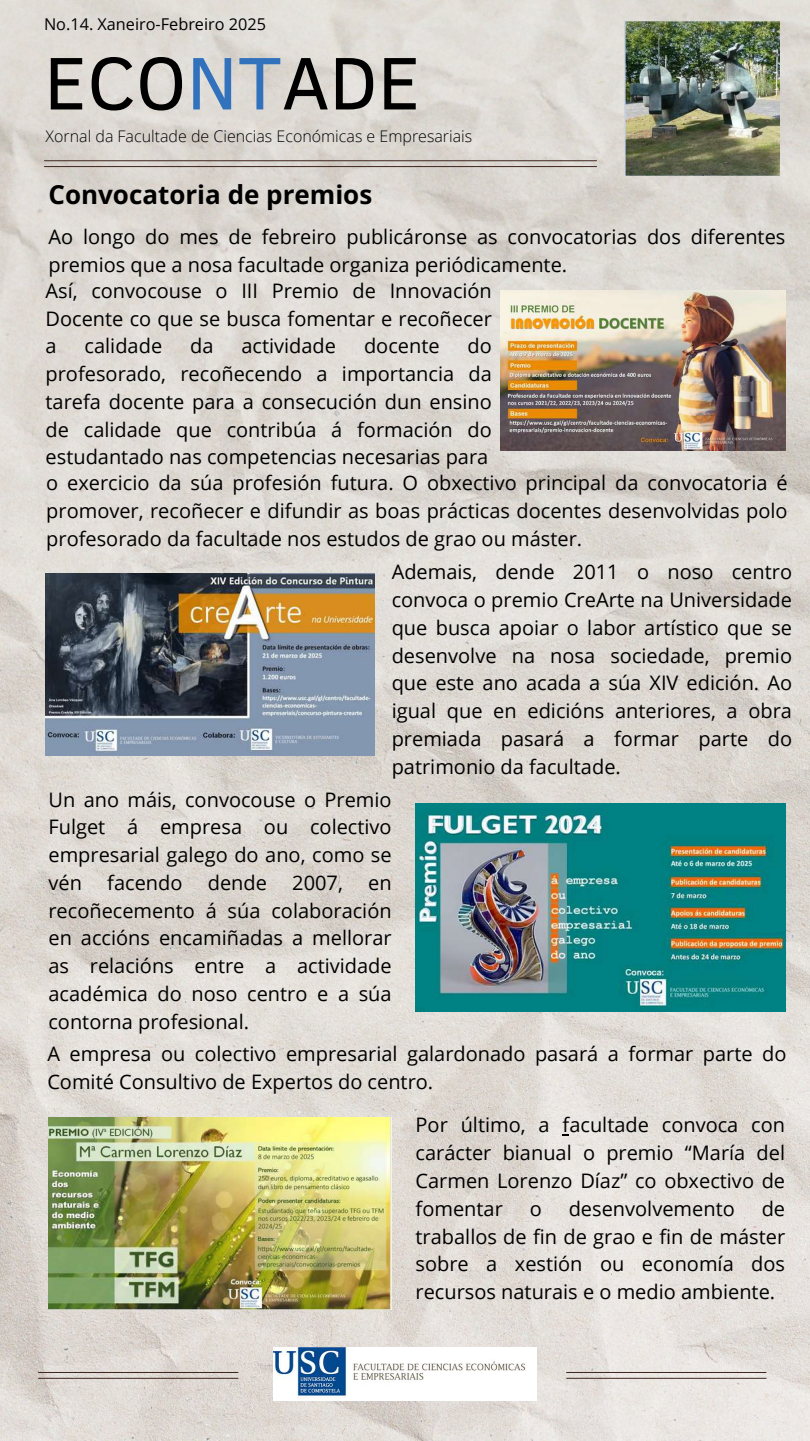
<style>
.page{position:relative;width:810px;height:1441px;background:#fff}
.page>*{position:absolute;margin:0;border:0;box-sizing:border-box;transform-origin:0 0}
.t1{font:76px "Clear Sans";color:#000}
.t2{font:700 26px "Open Sans";color:#000}
.t3{font:20px/27.8px "Open Sans";color:#000;text-align:justify}
.t4{font:16.3px "Open Sans";color:#000}
.t5{font:300 16px "Open Sans";color:#000}
.s1{color:#3272bd}
</style>
<div class="page">
<img style="left:0;top:0;width:810px;height:1440px">
<hr style="left:567px;top:1377px;width:199px;height:1px;background:#3e251e">
<hr style="left:567px;top:1371px;width:199px;height:1px;background:#3e251e">
<hr style="left:44px;top:166px;width:553px;height:1px;background:#3e251e">
<hr style="left:44px;top:160px;width:553px;height:1px;background:#3e251e">
<hr style="left:38px;top:1377px;width:200px;height:1px;background:#3e251e">
<hr style="left:38px;top:1371px;width:200px;height:1px;background:#3e251e">
<img style="left:625px;top:22px;width:154px;height:153px">
<img style="left:273px;top:1347px;width:264px;height:52px">
<img style="left:501px;top:291px;width:284px;height:159px">
<img style="left:48px;top:1117px;width:344px;height:192px">
<img style="left:46px;top:573px;width:329px;height:182px">
<img style="left:416px;top:803px;width:369px;height:208px">
<svg style="left:563px;top:1133px;width:6px;height:2px"></svg>
<p class="t4" style="left:44px;top:12px;width:224px">No.14. Xaneiro-Febreiro 2025</p>
<h1 class="t1" style="left:44px;top:28px;width:378px">ECO<span class="s1">NT</span>ADE</h1>
<p class="t5" style="left:46px;top:125px;width:428px">Xornal da Facultade de Ciencias Económicas e Empresariais</p>
<h2 class="t2" style="left:48px;top:176px;width:325px">Convocatoria de premios</h2>
<p class="t3" style="left:48px;top:222px;width:738px">Ao longo do mes de febreiro publicáronse as convocatorias dos diferentes premios que a nosa facultade organiza periódicamente.</p>
<p class="t3" style="left:46px;top:276px;width:448px">Así, convocouse o III Premio de Innovación Docente co que se busca fomentar e recoñecer a</p>
<p class="t3" style="left:46px;top:331px;width:448px;text-indent:422px">do profesorado, recoñecendo a importancia da tarefa docente para a consecución dun ensino de calidade que contribúa á formación do estudantado nas competencias necesarias para</p>
<p class="t3" style="left:46px;top:468px;width:743px">o exercicio da súa profesión futura. O obxectivo principal da convocatoria é promover, recoñecer e difundir as boas prácticas docentes desenvolvidas polo profesorado da facultade nos estudos de grao ou máster.</p>
<p class="t3" style="left:392px;top:557px;width:402px">Ademais, dende 2011 o noso centro convoca o premio CreArte na Universidade que busca apoiar o labor artístico que se desenvolve na nosa sociedade, premio que este ano acada a súa XIV edición. Ao igual que en edicións anteriores, a obra premiada pasará a formar parte do patrimonio da facultade.</p>
<p class="t3" style="left:48px;top:784px;width:345px">Un ano máis, convocouse o Premio Fulget á empresa ou colectivo empresarial galego do ano, como se vén</p>
<p class="t3" style="left:85px;top:331px;width:79px">calidade</p>
<p class="t3" style="left:190px;top:331px;width:25px">da</p>
<p class="t3" style="left:241px;top:331px;width:96px">actividade</p>
<p class="t3" style="left:364px;top:331px;width:77px">docente</p>
<p class="t3" style="left:107px;top:868px;width:77px">facendo</p>
<p class="t3" style="left:208px;top:868px;width:61px">dende</p>
<p class="t3" style="left:292px;top:868px;width:52px">2007,</p>
<p class="t3" style="left:48px;top:868px;width:345px;text-indent:320px">en recoñecemento á súa colaboración en accións encamiñadas a mellorar as relacións entre a actividade académica do noso centro e a súa contorna profesional.</p>
<p class="t3" style="left:47px;top:1039px;width:741px">A empresa ou colectivo empresarial galardonado pasará a formar parte do<br>Comité Consultivo de Expertos do centro.</p>
<p class="t3" style="left:416px;top:1110px;width:371px">Por último, a facultade convoca con carácter bianual o premio “María del Carmen Lorenzo Díaz” co obxectivo de fomentar</p>
<p class="t3" style="left:416px;top:1193px;width:371px;text-indent:346px">de traballos de fin de grao e fin de máster sobre a xestión ou economía dos recursos naturais e o medio ambiente.</p>
<p class="t3" style="left:530px;top:1193px;width:14px">o</p>
<p class="t3" style="left:569px;top:1193px;width:168px">desenvolvemento</p>
</div>
